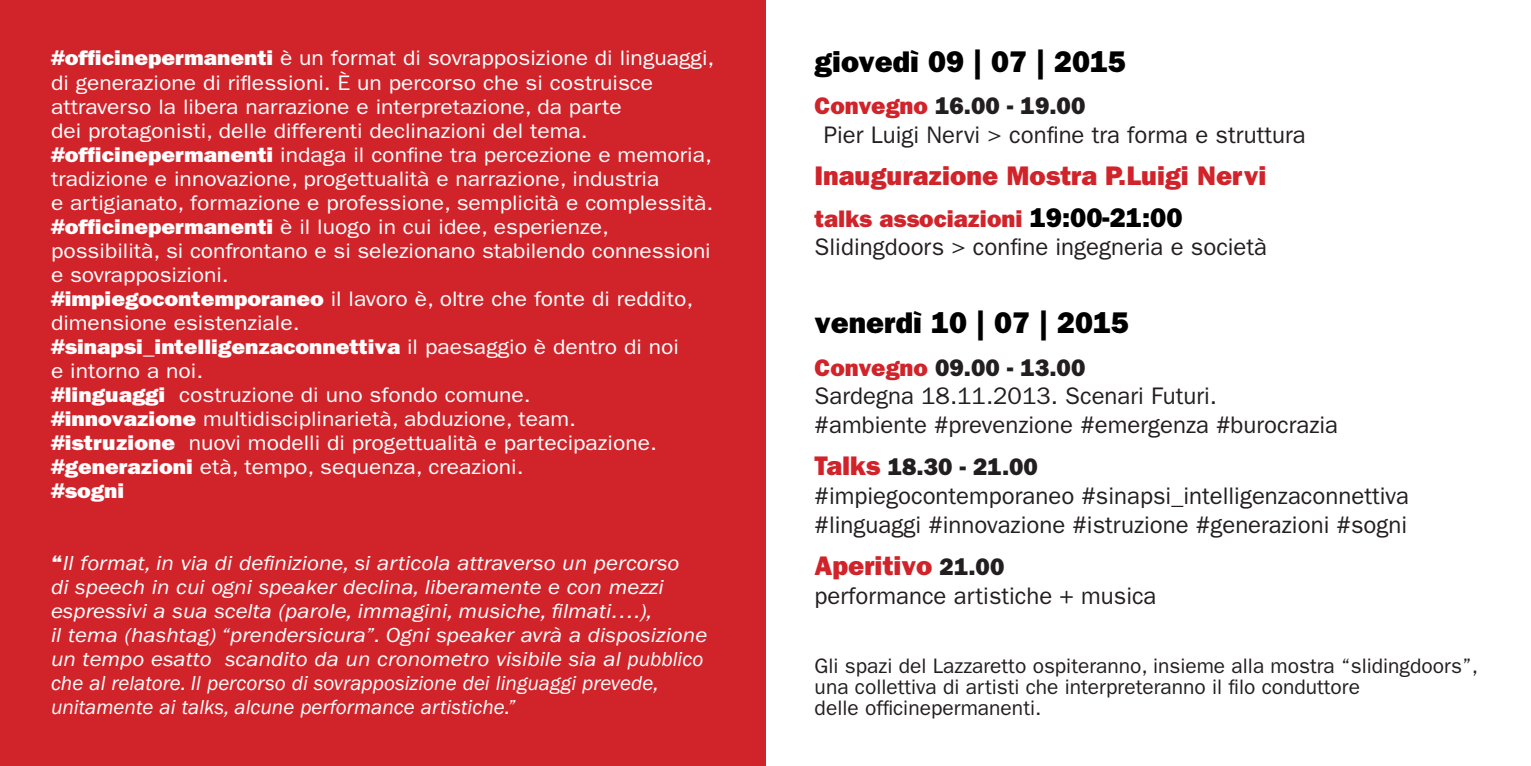
<style>
.page{position:relative;width:1531px;height:766px;background:#fff}
.page>*{position:absolute;margin:0;border:0;box-sizing:border-box;transform-origin:0 0}
.t1{font:30px "ITC Franklin Gothic Std Hvy";color:#000}
.t2{font:27px "ITC Franklin Gothic Std Hvy";color:#d1232a}
.t3{font:24px/28.8px "ITC Franklin Gothic Std";color:#231f20}
.t4{font:24px "ITC Franklin Gothic Std Hvy";color:#d1232a}
.t5{font:24px "ITC Franklin Gothic Std Hvy";color:#231f20}
.t6{font:21px/24px "ITC Franklin Gothic Std";color:#fff;scale:1.09 1}
.t7{font:italic 21px/24px "ITC Franklin Gothic Std";color:#fff;scale:1.09 1}
.t8{font:21px/21px "ITC Franklin Gothic Std";color:#231f20}
.t9{font:21px "ITC Franklin Gothic Std Hvy";color:#fff;scale:1.09 1}
.s1{font-family:"ITC Franklin Gothic Std Hvy"}
.s2{font-family:"ITC Franklin Gothic Std"}
.s3{font-family:"ITC Franklin Gothic Std Hvy";font-style:normal}
.s4{font-family:"ITC Franklin Gothic Std Hvy";color:#d1232a}
.s5{font-size:27px;color:#000}
.s6{font-size:27px;color:#d1232a}
.s7{font-size:24px;color:#231f20}
</style>
<div class="page">
<div style="left:0;top:0;width:765px;height:765px;background:#d1232a"></div>
<p class="t6" style="left:51px;top:46px;width:610px"><span class="s1">#officinepermanenti</span> è un format di sovrapposizione di linguaggi, di generazione di riflessioni. È un percorso che si costruisce attraverso la libera narrazione e interpretazione, da parte</p>
<p class="t6" style="left:51px;top:118px;width:494px">dei protagonisti, delle differenti declinazioni del tema.</p>
<p class="t6" style="left:51px;top:142px;width:608px"><span class="s1">#officinepermanenti</span> indaga il confine tra percezione e memoria, tradizione e innovazione, progettualità e narrazione, industria</p>
<p class="t6" style="left:51px;top:190px;width:609px">e artigianato, formazione e professione, semplicità e complessità.</p>
<p class="t6" style="left:51px;top:214px;width:607px"><span class="s1">#officinepermanenti</span> è il luogo in cui idee, esperienze, possibilità, si confrontano e si selezionano stabilendo connessioni e sovrapposizioni.</p>
<p class="t6" style="left:51px;top:286px;width:591px"><span class="s1">#impiegocontemporaneo</span> il lavoro è, oltre che fonte di reddito, dimensione esistenziale.</p>
<p class="t9" style="left:51px;top:334px;width:578px">#sinapsi_intelligenzaconnettiva <span class="s2">il paesaggio è dentro di noi</span></p>
<p class="t6" style="left:51px;top:358px;width:141px">e intorno a noi.</p>
<p class="t6" style="left:51px;top:382px;width:442px"><span class="s1">#linguaggi</span> costruzione di uno sfondo comune.</p>
<p class="t6" style="left:51px;top:406px;width:483px"><span class="s1">#innovazione</span> multidisciplinarietà, abduzione, team.</p>
<p class="t6" style="left:51px;top:430px;width:557px"><span class="s1">#istruzione</span> nuovi modelli di progettualità e partecipazione.</p>
<p class="t6" style="left:51px;top:454px;width:435px"><span class="s1">#generazioni</span> età, tempo, sequenza, creazioni.</p>
<p class="t9" style="left:51px;top:478px;width:69px">#sogni</p>
<p class="t7" style="left:51px;top:551px;width:578px"><span class="s3">“</span>Il format, in via di definizione, si articola attraverso un percorso di speech in cui ogni speaker declina, liberamente e con mezzi espressivi a sua scelta (parole, immagini, musiche, filmati….),</p>
<p class="t7" style="left:51px;top:623px;width:603px">il tema (hashtag) “prendersicura”. Ogni speaker avrà a disposizione un tempo esatto scandito da un cronometro visibile sia al pubblico che al relatore. Il percorso di sovrapposizione dei linguaggi prevede, unitamente ai talks, alcune performance artistiche.”</p>
<p class="t1" style="left:815px;top:44px;width:313px">giovedì 09 | 07 | 2015</p>
<p class="t3" style="left:824px;top:91px;width:484px;text-indent:-9px"><span class="s4">Convegno</span> <span class="s1">16.00 - 19.00<br></span>Pier Luigi Nervi &gt; confine tra forma e struttura</p>
<p class="t2" style="left:815px;top:159px;width:453px">Inaugurazione Mostra P.Luigi Nervi</p>
<p class="t4" style="left:815px;top:204px;width:369px">talks associazioni <span class="s5">19:00-21:00</span></p>
<p class="t3" style="left:815px;top:233px;width:454px">Slidingdoors &gt; confine ingegneria e società</p>
<p class="t1" style="left:815px;top:305px;width:316px">venerdì 10 | 07 | 2015</p>
<p class="t3" style="left:815px;top:353px;width:404px"><span class="s4">Convegno</span> <span class="s1">09.00 - 13.00<br></span>Sardegna 18.11.2013. Scenari Futuri.</p>
<p class="t3" style="left:815px;top:410px;width:525px">#ambiente #prevenzione #emergenza #burocrazia</p>
<p class="t5" style="left:815px;top:452px;width:225px"><span class="s6">Talks</span> 18.30 - 21.00</p>
<p class="t3" style="left:815px;top:481px;width:596px">#impiegocontemporaneo #sinapsi_intelligenzaconnettiva #linguaggi #innovazione #istruzione #generazioni #sogni</p>
<p class="t2" style="left:815px;top:549px;width:191px">Aperitivo <span class="s7">21.00</span></p>
<p class="t3" style="left:815px;top:581px;width:343px">performance artistiche + musica</p>
<p class="t8" style="left:815px;top:655px;width:665px">Gli spazi del Lazzaretto ospiteranno, insieme alla mostra “slidingdoors”, una collettiva di artisti che interpreteranno il filo conduttore</p>
<p class="t8" style="left:815px;top:697px;width:228px">delle officinepermanenti.</p>
</div>
